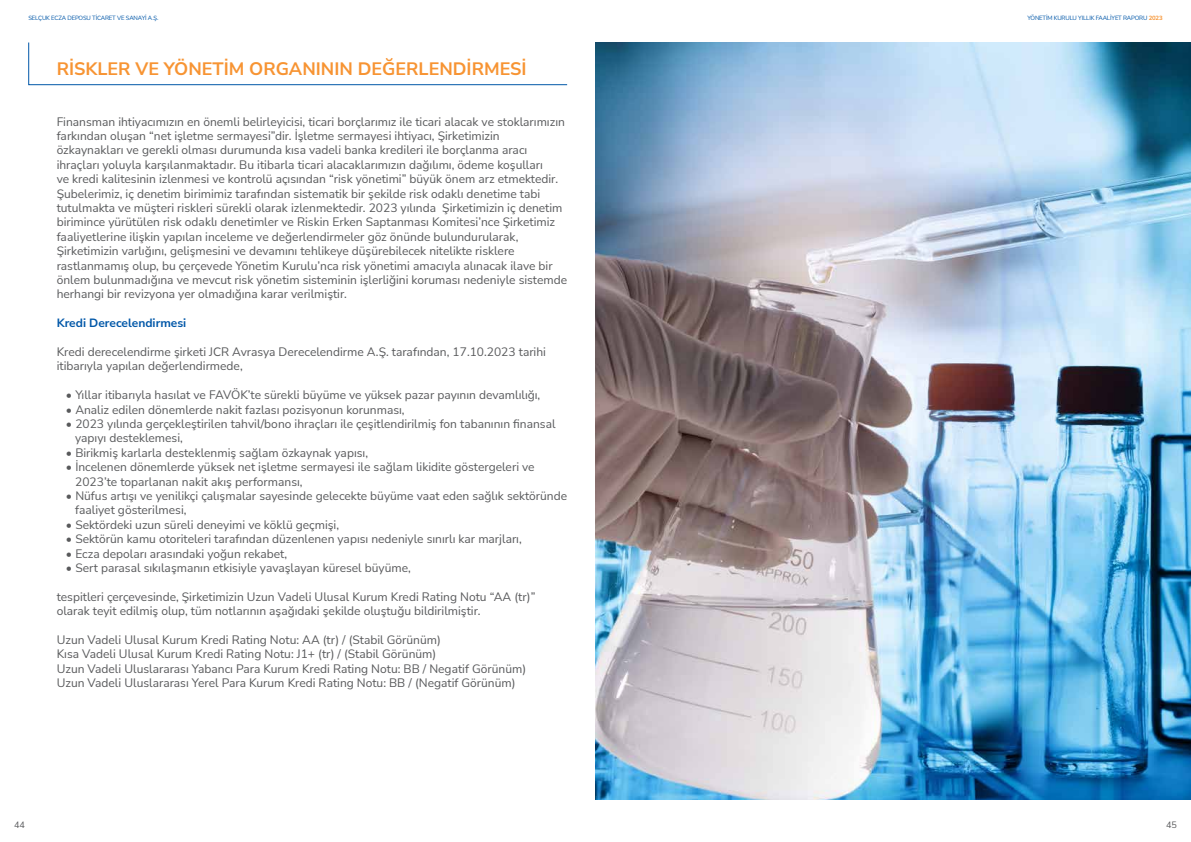
<style>
.page{position:relative;width:1191px;height:842px;background:#fff}
.page>*{position:absolute;margin:0;border:0;box-sizing:border-box;transform-origin:0 0}
.t1{font:700 18px "Nunito Sans";color:#f79433}
.t2{font:12px/14.4px "Nunito Sans";color:#58595b}
.t3{font:700 12px "Nunito Sans";color:#0057a8}
.t4{font:9px "Nunito Sans";color:#58595b}
.t5{font:6px "Nunito Sans";letter-spacing:-.025em;color:#0057a8}
.s1{font-weight:700;color:#f79433}
</style>
<div class="page">
<svg style="left:28px;top:42px;width:540px;height:43px"></svg>
<img style="left:595px;top:43px;width:596px;height:756px">
<p class="t5" style="left:28px;top:14px;width:132px">SELÇUK ECZA DEPOSU TİCARET VE SANAYİ A.Ş.</p>
<p class="t5" style="left:1027px;top:14px;width:137px">YÖNETİM KURULU YILLIK FAALİYET RAPORU <span class="s1">2023</span></p>
<h1 class="t1" style="left:57px;top:56px;width:471px">RİSKLER VE YÖNETİM ORGANININ DEĞERLENDİRMESİ</h1>
<p class="t2" style="left:57px;top:114px;width:512px">Finansman ihtiyacımızın en önemli belirleyicisi, ticari borçlarımız ile ticari alacak ve stoklarımızın farkından oluşan “net işletme sermayesi”dir. İşletme sermayesi ihtiyacı, Şirketimizin özkaynakları ve gerekli olması durumunda kısa vadeli banka kredileri ile borçlanma aracı ihraçları yoluyla karşılanmaktadır. Bu itibarla ticari alacaklarımızın dağılımı, ödeme koşulları<br>ve kredi kalitesinin izlenmesi ve kontrolü açısından “risk yönetimi” büyük önem arz etmektedir.<br>Şubelerimiz, iç denetim birimimiz tarafından sistematik bir şekilde risk odaklı denetime tabi tutulmakta ve müşteri riskleri sürekli olarak izlenmektedir. 2023 yılında Şirketimizin iç denetim birimince yürütülen risk odaklı denetimler ve Riskin Erken Saptanması Komitesi’nce Şirketimiz faaliyetlerine ilişkin yapılan inceleme ve değerlendirmeler göz önünde bulundurularak, Şirketimizin varlığını, gelişmesini ve devamını tehlikeye düşürebilecek nitelikte risklere rastlanmamış olup, bu çerçevede Yönetim Kurulu’nca risk yönetimi amacıyla alınacak ilave bir önlem bulunmadığına ve mevcut risk yönetim sisteminin işlerliğini koruması nedeniyle sistemde herhangi bir revizyona yer olmadığına karar verilmiştir.</p>
<p class="t3" style="left:57px;top:315px;width:131px">Kredi Derecelendirmesi</p>
<p class="t2" style="left:57px;top:344px;width:491px">Kredi derecelendirme şirketi JCR Avrasya Derecelendirme A.Ş. tarafından, 17.10.2023 tarihi itibarıyla yapılan değerlendirmede,</p>
<p class="t2" style="left:66px;top:387px;width:476px">• Yıllar itibarıyla hasılat ve FAVÖK’te sürekli büyüme ve yüksek pazar payının devamlılığı,</p>
<p class="t2" style="left:66px;top:402px;width:340px">• Analiz edilen dönemlerde nakit fazlası pozisyonun korunması,</p>
<p class="t2" style="left:75px;top:416px;width:482px;text-indent:-9px">• 2023 yılında gerçekleştirilen tahvil/bono ihraçları ile çeşitlendirilmiş fon tabanının finansal yapıyı desteklemesi,</p>
<p class="t2" style="left:66px;top:445px;width:304px">• Birikmiş karlarla desteklenmiş sağlam özkaynak yapısı,</p>
<p class="t2" style="left:75px;top:459px;width:461px;text-indent:-9px">• İncelenen dönemlerde yüksek net işletme sermayesi ile sağlam likidite göstergeleri ve<br>2023’te toparlanan nakit akış performansı,</p>
<p class="t2" style="left:75px;top:488px;width:493px;text-indent:-9px">• Nüfus artışı ve yenilikçi çalışmalar sayesinde gelecekte büyüme vaat eden sağlık sektöründe faaliyet gösterilmesi,</p>
<p class="t2" style="left:66px;top:517px;width:275px">• Sektördeki uzun süreli deneyimi ve köklü geçmişi,</p>
<p class="t2" style="left:66px;top:531px;width:457px">• Sektörün kamu otoriteleri tarafından düzenlenen yapısı nedeniyle sınırlı kar marjları,</p>
<p class="t2" style="left:66px;top:546px;width:223px">• Ecza depoları arasındaki yoğun rekabet,</p>
<p class="t2" style="left:66px;top:560px;width:346px">• Sert parasal sıkılaşmanın etkisiyle yavaşlayan küresel büyüme,</p>
<p class="t2" style="left:57px;top:589px;width:480px">tespitleri çerçevesinde, Şirketimizin Uzun Vadeli Ulusal Kurum Kredi Rating Notu “AA (tr)” olarak teyit edilmiş olup, tüm notlarının aşağıdaki şekilde oluştuğu bildirilmiştir.</p>
<p class="t2" style="left:57px;top:632px;width:471px">Uzun Vadeli Ulusal Kurum Kredi Rating Notu: AA (tr) / (Stabil Görünüm)<br>Kısa Vadeli Ulusal Kurum Kredi Rating Notu: J1+ (tr) / (Stabil Görünüm)<br>Uzun Vadeli Uluslararası Yabancı Para Kurum Kredi Rating Notu: BB / Negatif Görünüm)<br>Uzun Vadeli Uluslararası Yerel Para Kurum Kredi Rating Notu: BB / (Negatif Görünüm)</p>
<p class="t4" style="left:14px;top:818px;width:12px">44</p>
<p class="t4" style="left:1166px;top:818px;width:12px">45</p>
</div>
